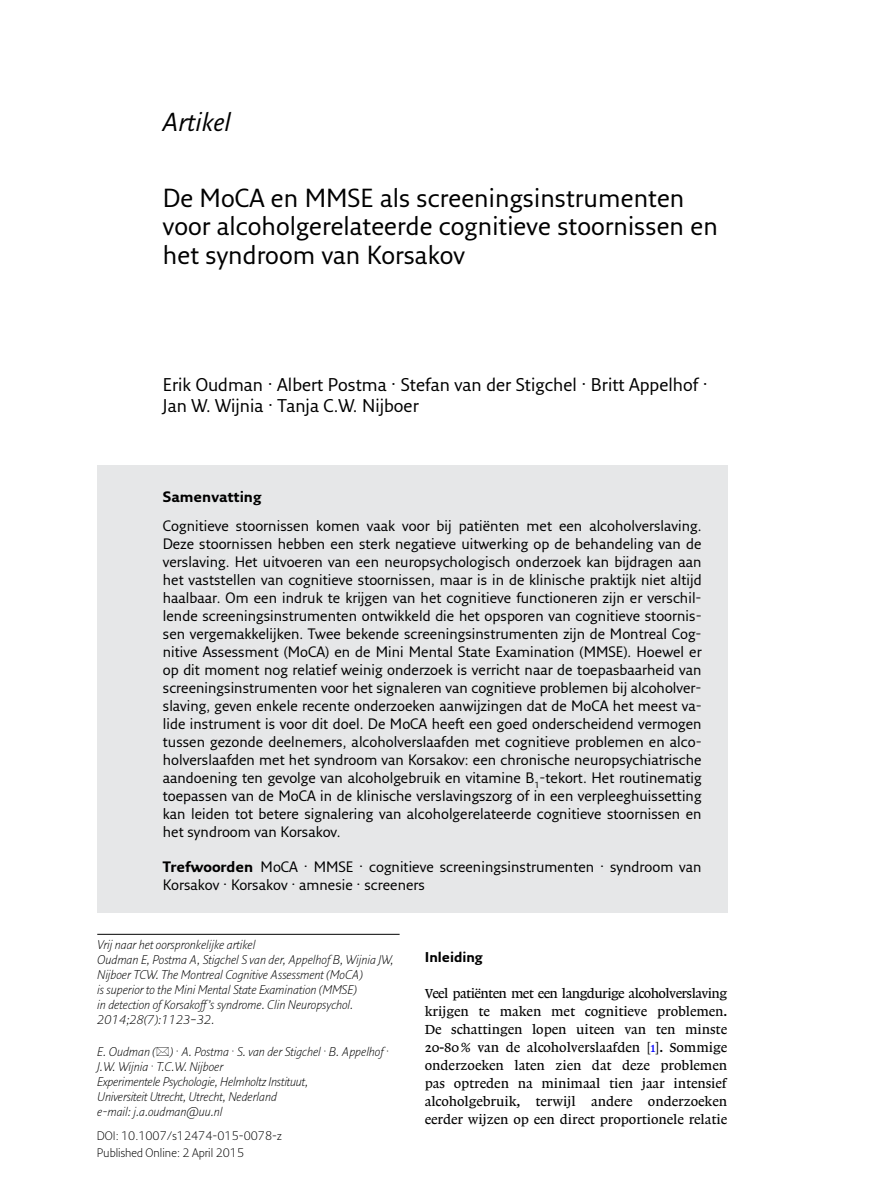
<style>
.page{position:relative;width:893px;height:1187px;background:#fff}
.page>*{position:absolute;margin:0;border:0;box-sizing:border-box;transform-origin:0 0}
.t1{font:25.5px/28.5px "Fresco Sans Std";color:#000}
.t2{font:italic 25.5px "Fresco Sans Std";color:#000}
.t3{font:18px/21px "Fresco Sans Std";color:#000}
.t4{font:14.7px/18px "Fresco Sans Std";color:#000;text-align:justify}
.t5{font:700 14.7px "Fresco Sans Std";color:#000}
.t6{font:13.8px/18px "Lexicon No 1 A Txt";letter-spacing:-.005em;color:#000;text-align:justify}
.t7{font:700 13.8px "Fresco Sans Std";color:#000}
.t8{font:italic 300 12.3px/15px "Fresco Sans Std";color:#000}
.t9{font:300 12px/17.1px "Fresco Sans Std";color:#000}
.s1{font-weight:700}
.s2{color:#00f}
</style>
<div class="page">
<hr style="left:97px;top:933px;width:303px;height:1px;background:#000">
<div style="left:97px;top:465px;width:630px;height:448px;background:#e6e7e8"></div>
<h1 class="t2" style="left:163px;top:107px;width:70px">Artikel</h1>
<h1 class="t1" style="left:163px;top:183px;width:557px">De MoCA en MMSE als screeningsinstrumenten voor alcoholgerelateerde cognitieve stoornissen en het syndroom van Korsakov</h1>
<p class="t3" style="left:163px;top:374px;width:546px">Erik Oudman · Albert Postma · Stefan van der Stigchel · Britt Appelhof ·<br>Jan W. Wijnia · Tanja C.W. Nijboer</p>
<p class="t5" style="left:163px;top:487px;width:100px">Samenvatting</p>
<p class="t4" style="left:163px;top:516px;width:540px">Cognitieve stoornissen komen vaak voor bij patiënten met een alcoholverslaving.<br>Deze stoornissen hebben een sterk negatieve uitwerking op de behandeling van de verslaving. Het uitvoeren van een neuropsychologisch onderzoek kan bijdragen aan het vaststellen van cognitieve stoornissen, maar is in de klinische praktijk niet altijd haalbaar. Om een indruk te krijgen van het cognitieve functioneren zijn er verschil&shy;lende screeningsinstrumenten ontwikkeld die het opsporen van cognitieve stoornis&shy;sen vergemakkelijken. Twee bekende screeningsinstrumenten zijn de Montreal Cog&shy;nitive Assessment (MoCA) en de Mini Mental State Examination (MMSE). Hoewel er op dit moment nog relatief weinig onderzoek is verricht naar de toepasbaarheid van screeningsinstrumenten voor het signaleren van cognitieve problemen bij alcoholver&shy;slaving, geven enkele recente onderzoeken aanwijzingen dat de MoCA het meest va&shy;lide instrument is voor dit doel. De MoCA heeft een goed onderscheidend vermogen tussen gezonde deelnemers, alcoholverslaafden met cognitieve problemen en alco&shy;holverslaafden met het syndroom van Korsakov: een chronische neuropsychiatrische aandoening ten gevolge van alcoholgebruik en vitamine B<sub>1</sub>-tekort. Het routinematig toepassen van de MoCA in de klinische verslavingszorg of in een verpleeghuissetting kan leiden tot betere signalering van alcoholgerelateerde cognitieve stoornissen en het syndroom van Korsakov.</p>
<p class="t4" style="left:163px;top:857px;width:540px"><span class="s1">Trefwoorden</span> MoCA · MMSE · cognitieve screeningsinstrumenten · syndroom van<br>Korsakov · Korsakov · amnesie · screeners</p>
<p class="t8" style="left:97px;top:936px;width:298px">Vrij naar het oorspronkelijke artikel<br>Oudman E, Postma A, Stigchel S van der, Appelhof B, Wijnia JW, Nijboer TCW. The Montreal Cognitive Assessment (MoCA)<br>is superior to the Mini Mental State Examination (MMSE)<br>in detection of Korsakoff’s syndrome. Clin Neuropsychol.<br>2014;28(7):1123–32.</p>
<p class="t8" style="left:97px;top:1043px;width:293px">E. Oudman ( ) · A. Postma · S. van der Stigchel · B. Appelhof · J.W. Wijnia · T.C.W. Nijboer<br>Experimentele Psychologie, Helmholtz Instituut,<br>Universiteit Utrecht, Utrecht, Nederland<br>e-mail: j.a.oudman@uu.nl</p>
<p class="t9" style="left:97px;top:1126px;width:186px">DOI: 10.1007/s12474-015-0078-z<br>Published Online: 2 April 2015</p>
<p class="t7" style="left:425px;top:948px;width:60px">Inleiding</p>
<p class="t6" style="left:425px;top:984px;width:304px">Veel patiënten met een langdurige alcoholverslaving krijgen te maken met cognitieve problemen.<br>De schattingen lopen uiteen van ten minste 20-80% van de alcoholverslaafden [<span class="s2">1</span>]. Sommige onderzoeken laten zien dat deze problemen pas optreden na minimaal tien jaar intensief alcoholgebruik, terwijl andere onderzoeken eerder wijzen op een direct proportionele relatie</p>
</div>
